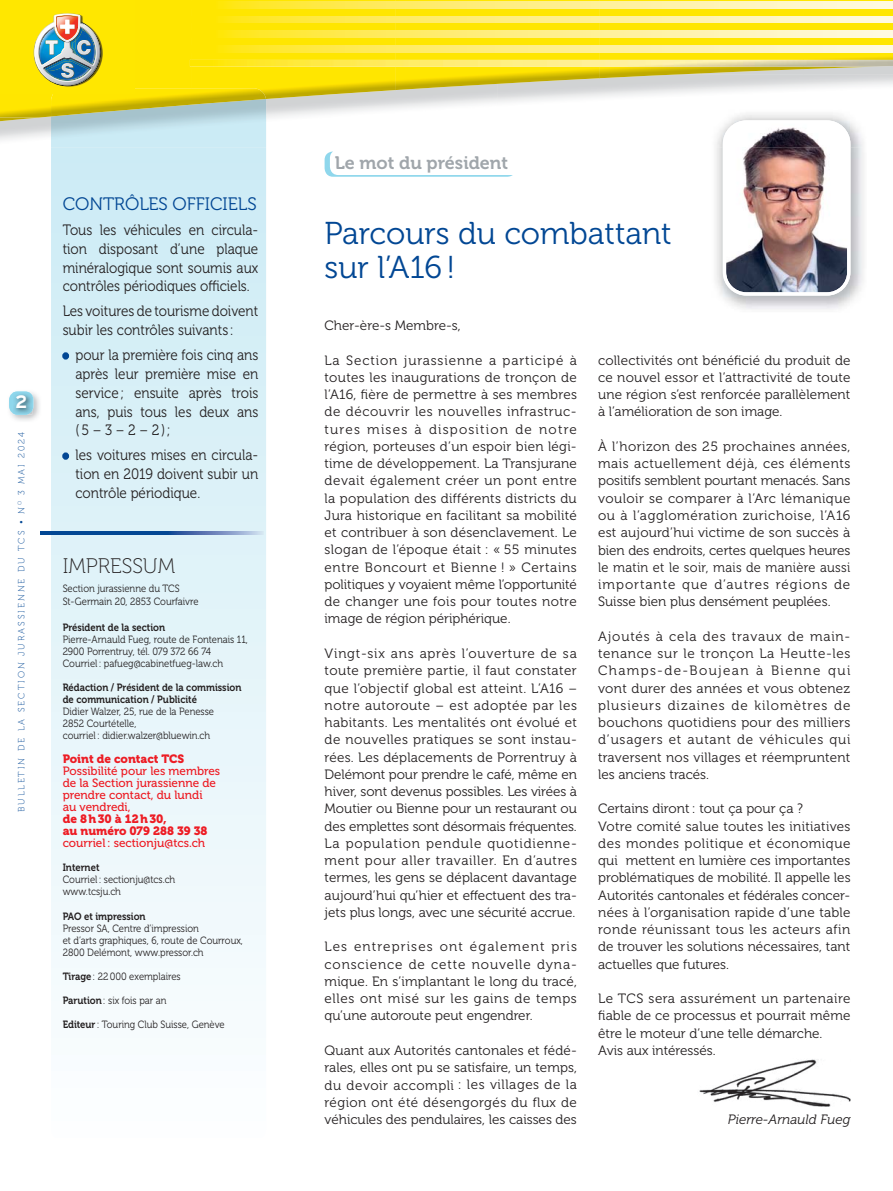
<style>
.page{position:relative;width:893px;height:1191px;background:#fff}
.page>*{position:absolute;margin:0;border:0;box-sizing:border-box;transform-origin:0 0}
.t1{font:31.5px/34.5px "Museo 300";color:#024794}
.t2{font:21px "Museo 100";color:#231f20}
.t3{font:18px "Museo 300";color:#024794}
.t4{font:18px "Museo 700";color:#a0a6ab}
.t5{font:700 18px "Interstate";color:#fff}
.t6{font:15px/18.8px "Museo 300";color:#231f20;text-align:justify;scale:.9 1}
.t7{font:13.5px/17.2px "Museo 300";color:#231f20;text-align:justify}
.t8{font:italic 13.5px "Museo 300";color:#231f20}
.t9{font:12px/12px "Museo 500";color:#ed1c24}
.t10{font:12px/12px "Museo 900";color:#ed1c24}
.t11{font:10.5px/12px "Museo 300";color:#231f20;scale:.9 1}
.t12{font:10.5px/12px "Museo 700";color:#231f20;scale:.9 1}
.t13{font:9px "Museo 100";letter-spacing:.225em;color:#024794}
.s1{color:#024794}
.s2{font-family:"Museo 700"}
</style>
<div class="page">
<svg style="left:51px;top:147px;width:215px;height:838px;background:#dff2f8"></svg>
<svg style="left:40px;top:531px;width:11px;height:3px"></svg>
<img style="left:51px;top:531px;width:213px;height:3px">
<img style="left:699px;top:1059px;width:151px;height:48px">
<svg style="left:325px;top:151px;width:188px;height:26px"></svg>
<div style="left:62px;top:352px;width:7px;height:7px;border:3px solid #024794;border-radius:50%"></div>
<div style="left:62px;top:452px;width:7px;height:8px;border:3px solid #024794;border-radius:50%"></div>
<img style="left:716px;top:147px;width:148px;height:162px">
<img style="left:723px;top:147px;width:127px;height:149px">
<img style="left:9px;top:391px;width:31px;height:30px">
<div style="left:9px;top:391px;width:24px;height:24px;background:#8fd7ec;border-radius:9px"></div>
<img style="left:13px;top:392px;width:19px;height:22px">
<img style="left:723px;top:120px;width:127px;height:27px">
<img style="left:0;top:118px;width:39px;height:4px">
<img style="left:0;top:0;width:191px;height:118px">
<img style="left:191px;top:0;width:204px;height:99px">
<img style="left:395px;top:0;width:205px;height:90px">
<img style="left:599px;top:0;width:205px;height:78px">
<img style="left:804px;top:0;width:89px;height:69px">
<img style="left:51px;top:88px;width:215px;height:28px">
<img style="left:190px;top:2px;width:703px;height:6px">
<img style="left:190px;top:16px;width:703px;height:7px">
<img style="left:190px;top:31px;width:703px;height:6px">
<img style="left:190px;top:45px;width:703px;height:7px">
<img style="left:191px;top:60px;width:702px;height:7px">
<div style="left:0;top:0;width:135px;height:94px;background:#ffe700"></div>
<img style="left:63px;top:43px;width:40px;height:44px">
<img style="left:59px;top:40px;width:42px;height:46px">
<img style="left:34px;top:13px;width:66px;height:72px">
<h3 class="t5" style="left:15px;top:394px;width:14px">2</h3>
<p class="t13" style="left:16px;top:812px;width:382px;rotate:-90deg">BULLETIN DE LA SECTION JURASSIENNE DU TCS • N <sup>O</sup> 3 MAI 2024</p>
<h3 class="t3" style="left:63px;top:197px;width:195px">CONTRÔLES OFFICIELS</h3>
<p class="t6" style="left:63px;top:222px;width:219px">Tous les véhicules en circula&shy;tion disposant d’une plaque minéralogique sont soumis aux contrôles périodiques officiels.</p>
<p class="t6" style="left:63px;top:303px;width:219px">Les voitures de tourisme doivent subir les contrôles suivants :</p>
<p class="t6" style="left:75px;top:347px;width:205px;text-indent:-13px"><span class="s1">•</span> pour la première fois cinq ans après leur première mise en service ; ensuite après trois ans, puis tous les deux ans ( 5 – 3 – 2 – 2 ) ;</p>
<p class="t6" style="left:75px;top:447px;width:205px;text-indent:-13px"><span class="s1">•</span> les voitures mises en circula&shy;tion en 2019 doivent subir un contrôle périodique.</p>
<h2 class="t2" style="left:63px;top:554px;width:114px">IMPRESSUM</h2>
<p class="t11" style="left:63px;top:583px;width:152px;line-height:12.6px">Section jurassienne du TCS<br>St-Germain 20, 2853 Courfaivre</p>
<p class="t12" style="left:63px;top:623px;width:115px">Président de la section</p>
<p class="t11" style="left:63px;top:635px;width:207px">Pierre-Arnauld Fueg, route de Fontenais 11,<br>2900 Porrentruy, tél. 079 372 66 74<br>Courriel : pafueg@cabinetfueg-law.ch</p>
<p class="t12" style="left:63px;top:683px;width:200px">Rédaction / Président de la commission de communication / Publicité</p>
<p class="t11" style="left:63px;top:707px;width:170px">Didier Walzer, 25, rue de la Penesse<br>2852 Courtételle,<br>courriel : didier.walzer@bluewin.ch</p>
<p class="t10" style="left:63px;top:754px;width:123px">Point de contact TCS</p>
<p class="t9" style="left:63px;top:765px;width:159px">Possibilité pour les membres de la Section jurassienne de prendre contact, du lundi<br>au vendredi,</p>
<p class="t10" style="left:63px;top:814px;width:146px">de 8 h 30 à 12 h 30,<br>au numéro 079 288 39 38</p>
<p class="t9" style="left:63px;top:837px;width:144px">courriel : sectionju@tcs.ch</p>
<p class="t12" style="left:63px;top:863px;width:42px">Internet</p>
<p class="t11" style="left:63px;top:875px;width:127px">Courriel : sectionju@tcs.ch www.tcsju.ch</p>
<p class="t12" style="left:63px;top:911px;width:94px">PAO et impression</p>
<p class="t11" style="left:63px;top:923px;width:202px">Pressor SA, Centre d’impression<br>et d’arts graphiques, 6, route de Courroux,<br>2800 Delémont, www.pressor.ch</p>
<p class="t11" style="left:63px;top:971px;width:133px"><span class="s2">Tirage</span> : 22 000 exemplaires</p>
<p class="t11" style="left:63px;top:995px;width:117px"><span class="s2">Parution</span> : six fois par an</p>
<p class="t11" style="left:63px;top:1019px;width:182px"><span class="s2">Editeur</span> : Touring Club Suisse, Genève</p>
<h3 class="t4" style="left:335px;top:156px;width:175px">Le mot du président</h3>
<h1 class="t1" style="left:325px;top:219px;width:349px">Parcours du combattant sur l’A16!</h1>
<p class="t7" style="left:325px;top:318px;width:138px">Cher-ère-s Membre-s,</p>
<p class="t7" style="left:325px;top:353px;width:254px">La Section jurassienne a participé à toutes les inaugurations de tronçon de l’A16, fière de permettre à ses membres de découvrir les nouvelles infrastruc&shy;tures mises à disposition de notre région, porteuses d’un espoir bien légi&shy;time de développement. La Transjurane devait également créer un pont entre la population des différents districts du Jura historique en facilitant sa mobilité et contribuer à son désenclavement. Le slogan de l’époque était : « 55 minutes entre Boncourt et Bienne ! » Certains politiques y voyaient même l’opportunité de changer une fois pour toutes notre image de région périphérique.</p>
<p class="t7" style="left:325px;top:646px;width:254px">Vingt-six ans après l’ouverture de sa toute première partie, il faut constater que l’objectif global est atteint. L’A16 – notre autoroute – est adoptée par les habitants. Les mentalités ont évolué et de nouvelles pratiques se sont instau&shy;rées. Les déplacements de Porrentruy à Delémont pour prendre le café, même en hiver, sont devenus possibles. Les virées à Moutier ou Bienne pour un restaurant ou des emplettes sont désormais fréquentes.<br>La population pendule quotidienne&shy;ment pour aller travailler. En d’autres termes, les gens se déplacent davantage aujourd’hui qu’hier et effectuent des tra&shy;jets plus longs, avec une sécurité accrue.</p>
<p class="t7" style="left:325px;top:939px;width:254px">Les entreprises ont également pris conscience de cette nouvelle dyna&shy;mique. En s’implantant le long du tracé, elles ont misé sur les gains de temps qu’une autoroute peut engendrer.</p>
<p class="t7" style="left:325px;top:1043px;width:254px">Quant aux Autorités cantonales et fédé&shy;rales, elles ont pu se satisfaire, un temps, du devoir accompli : les villages de la région ont été désengorgés du flux de véhicules des pendulaires, les caisses des</p>
<p class="t7" style="left:598px;top:353px;width:254px">collectivités ont bénéficié du produit de ce nouvel essor et l’attractivité de toute une région s’est renforcée parallèlement à l’amélioration de son image.</p>
<p class="t7" style="left:598px;top:439px;width:254px">À l’horizon des 25 prochaines années, mais actuellement déjà, ces éléments positifs semblent pourtant menacés. Sans vouloir se comparer à l’Arc lémanique ou à l’agglomération zurichoise, l’A16 est aujourd’hui victime de son succès à bien des endroits, certes quelques heures le matin et le soir, mais de manière aussi importante que d’autres régions de Suisse bien plus densément peuplées.</p>
<p class="t7" style="left:598px;top:629px;width:254px">Ajoutés à cela des travaux de main&shy;tenance sur le tronçon La Heutte-les Champs-de-Boujean à Bienne qui vont durer des années et vous obtenez plusieurs dizaines de kilomètres de bouchons quotidiens pour des milliers d’usagers et autant de véhicules qui traversent nos villages et réempruntent les anciens tracés.</p>
<p class="t7" style="left:598px;top:801px;width:254px;text-align:left">Certains diront : tout ça pour ça ?<br>Votre comité salue toutes les initiatives des mondes politique et économique qui mettent en lumière ces importantes problématiques de mobilité. Il appelle les Autorités cantonales et fédérales concer&shy;nées à l’organisation rapide d’une table ronde réunissant tous les acteurs afin de trouver les solutions nécessaires, tant actuelles que futures.</p>
<p class="t7" style="left:598px;top:991px;width:254px;text-align:left">Le TCS sera assurément un partenaire fiable de ce processus et pourrait même être le moteur d’une telle démarche.<br>Avis aux intéressés.</p>
<p class="t8" style="left:728px;top:1114px;width:124px">Pierre-Arnauld Fueg</p>
</div>
